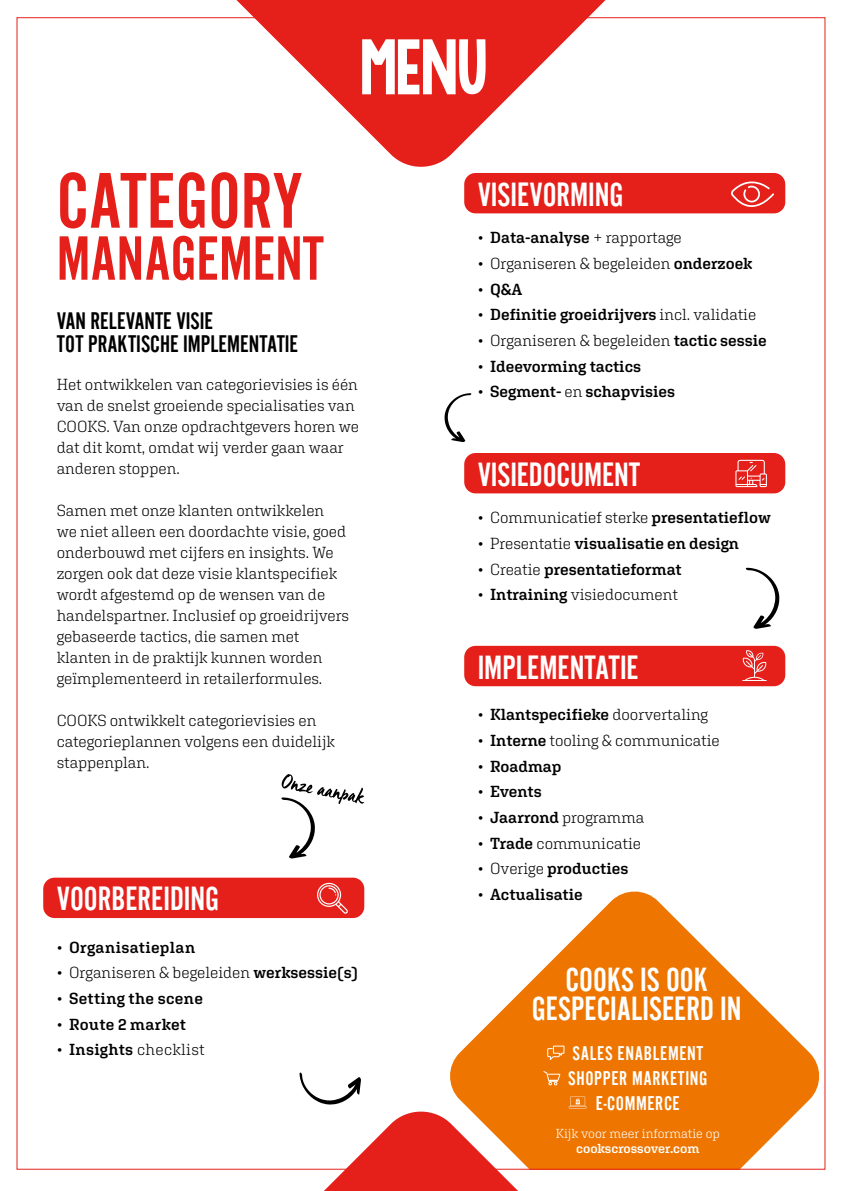
<style>
.page{position:relative;width:842px;height:1191px;background:#fff}
.page>*{position:absolute;margin:0;border:0;box-sizing:border-box;transform-origin:0 0}
.t1{font:82px "Alternate Got No 2 D";color:#e5201b}
.t2{font:65px "Alternate Got No 2 D";color:#e5201b}
.t3{font:35px/29px "Alternate Got No 2 D";color:#fff;text-align:center}
.t4{font:25px/23px "Alternate Got No 2 D";color:#000}
.t5{font:20.7px/24.8px "Alternate Got No 2 D";letter-spacing:.03em;color:#fff;text-align:center}
.t6{font:300 16px/21px "Aglet Slab";color:#000}
.t7{font:600 16px "Aglet Slab";color:#000}
.t8{font:600 16px "Aglet Slab";letter-spacing:.02em;color:#000}
.t9{font:300 13px "Aglet Slab";color:#fff}
.t10{font:600 13px "Aglet Slab";color:#fff}
.s1{font-weight:300}
.s2{font-weight:600}
</style>
<div class="page">
<svg style="left:450px;top:891px;width:370px;height:276px;fill:#ee7600"></svg>
<svg style="left:179px;top:0;width:484px;height:167px"></svg>
<svg style="left:543px;top:1068px;width:17px;height:17px"></svg>
<svg style="left:547px;top:1045px;width:17px;height:15px"></svg>
<svg style="left:746px;top:568px;width:33px;height:61px"></svg>
<svg style="left:444px;top:393px;width:27px;height:49px"></svg>
<div style="left:464px;top:646px;width:321px;height:40px;background:#e5201b;border-radius:11px"></div>
<div style="left:464px;top:453px;width:321px;height:40px;background:#e5201b;border-radius:11px"></div>
<div style="left:464px;top:173px;width:321px;height:40px;background:#e5201b;border-radius:11px"></div>
<svg style="left:731px;top:173px;width:45px;height:41px"></svg>
<div style="left:43px;top:877px;width:321px;height:41px;background:#e5201b;border-radius:11px"></div>
<svg style="left:281px;top:774px;width:83px;height:84px"></svg>
<svg style="left:300px;top:1072px;width:61px;height:32px"></svg>
<svg style="left:179px;top:1107px;width:484px;height:84px"></svg>
<svg style="left:317px;top:883px;width:31px;height:30px"></svg>
<svg style="left:742px;top:650px;width:25px;height:31px"></svg>
<svg style="left:735px;top:460px;width:32px;height:27px"></svg>
<svg style="left:362px;top:39px;width:124px;height:55px"></svg>
<svg style="left:569px;top:1096px;width:17px;height:12px"></svg>
<h1 class="t1" style="left:57px;top:158px;width:248px">CATEGORY</h1>
<h2 class="t2" style="left:57px;top:225px;width:269px">MANAGEMENT</h2>
<h3 class="t4" style="left:57px;top:309px;width:243px">VAN RELEVANTE VISIE<br>TOT PRAKTISCHE IMPLEMENTATIE</h3>
<p class="t6" style="left:57px;top:374px;width:304px">Het ontwikkelen van categorievisies is één van de snelst groeiende specialisaties van COOKS. Van onze opdrachtgevers horen we dat dit komt, omdat wij verder gaan waar anderen stoppen.</p>
<p class="t6" style="left:57px;top:500px;width:294px">Samen met onze klanten ontwikkelen<br>we niet alleen een doordachte visie, goed onderbouwd met cijfers en insights. We zorgen ook dat deze visie klantspecifiek wordt afgestemd op de wensen van de handelspartner. Inclusief op groeidrijvers gebaseerde tactics, die samen met klanten in de praktijk kunnen worden geïmplementeerd in retailerformules.</p>
<p class="t6" style="left:57px;top:710px;width:280px">COOKS ontwikkelt categorievisies en categorieplannen volgens een duidelijk stappenplan.</p>
<h3 class="t3" style="left:57px;top:884px;width:164px">VOORBEREIDING</h3>
<p class="t7" style="left:57px;top:937px;width:140px"><span class="s1">•</span> Organisatieplan</p>
<p class="t6" style="left:57px;top:962px;width:303px">• Organiseren &amp; begeleiden <span class="s2">werksessie(s)</span></p>
<p class="t8" style="left:57px;top:988px;width:148px"><span class="s1">•</span> Setting the scene</p>
<p class="t7" style="left:57px;top:1014px;width:131px"><span class="s1">•</span> Route 2 market</p>
<p class="t6" style="left:57px;top:1039px;width:149px">• <span class="s2">Insights</span> checklist</p>
<h3 class="t3" style="left:478px;top:179px;width:147px">VISIEVORMING</h3>
<p class="t6" style="left:478px;top:227px;width:206px">• <span class="s2">Data-analyse</span> + rapportage</p>
<p class="t6" style="left:478px;top:253px;width:276px">• Organiseren &amp; begeleiden <span class="s2">onderzoek</span></p>
<p class="t7" style="left:478px;top:279px;width:46px"><span class="s1">•</span> Q&amp;A</p>
<p class="t7" style="left:478px;top:305px;width:280px"><span class="s1">•</span> Definitie groeidrijvers <span class="s1">incl. validatie</span></p>
<p class="t6" style="left:478px;top:330px;width:291px">• Organiseren &amp; begeleiden <span class="s2">tactic sessie</span></p>
<p class="t7" style="left:478px;top:356px;width:165px"><span class="s1">•</span> Ideevorming tactics</p>
<p class="t7" style="left:478px;top:382px;width:199px"><span class="s1">•</span> Segment- <span class="s1">en</span> schapvisies</p>
<h3 class="t3" style="left:478px;top:459px;width:164px">VISIEDOCUMENT</h3>
<p class="t6" style="left:478px;top:507px;width:295px">• Communicatief sterke <span class="s2">presentatieflow</span></p>
<p class="t7" style="left:478px;top:533px;width:263px"><span class="s1">• Presentatie</span> visualisatie en design</p>
<p class="t7" style="left:478px;top:559px;width:205px"><span class="s1">• Creatie</span> presentatieformat</p>
<p class="t6" style="left:478px;top:584px;width:202px">• <span class="s2">Intraining</span> visiedocument</p>
<h3 class="t3" style="left:478px;top:652px;width:163px">IMPLEMENTATIE</h3>
<p class="t7" style="left:478px;top:705px;width:232px"><span class="s1">•</span> Klantspecifieke <span class="s1">doorvertaling</span></p>
<p class="t6" style="left:478px;top:729px;width:244px">• <span class="s2">Interne</span> tooling &amp; communicatie</p>
<p class="t7" style="left:478px;top:756px;width:85px"><span class="s1">•</span> Roadmap</p>
<p class="t7" style="left:478px;top:782px;width:66px"><span class="s1">•</span> Events</p>
<p class="t6" style="left:478px;top:806px;width:168px">• <span class="s2">Jaarrond</span> programma</p>
<p class="t6" style="left:478px;top:832px;width:165px">• <span class="s2">Trade</span> communicatie</p>
<p class="t7" style="left:478px;top:859px;width:152px"><span class="s1">• Overige</span> producties</p>
<p class="t7" style="left:478px;top:884px;width:107px"><span class="s1">•</span> Actualisatie</p>
<h3 class="t3" style="left:532px;top:964px;width:211px">COOKS IS OOK<br>GESPECIALISEERD IN</h3>
<p class="t5" style="left:568px;top:1040px;width:141px">SALES ENABLEMENT<br>SHOPPER MARKETING<br>E-COMMERCE</p>
<p class="t9" style="left:556px;top:1125px;width:165px">Kijk voor meer informatie op</p>
<p class="t10" style="left:576px;top:1140px;width:125px">cookscrossover.com</p>
</div>
